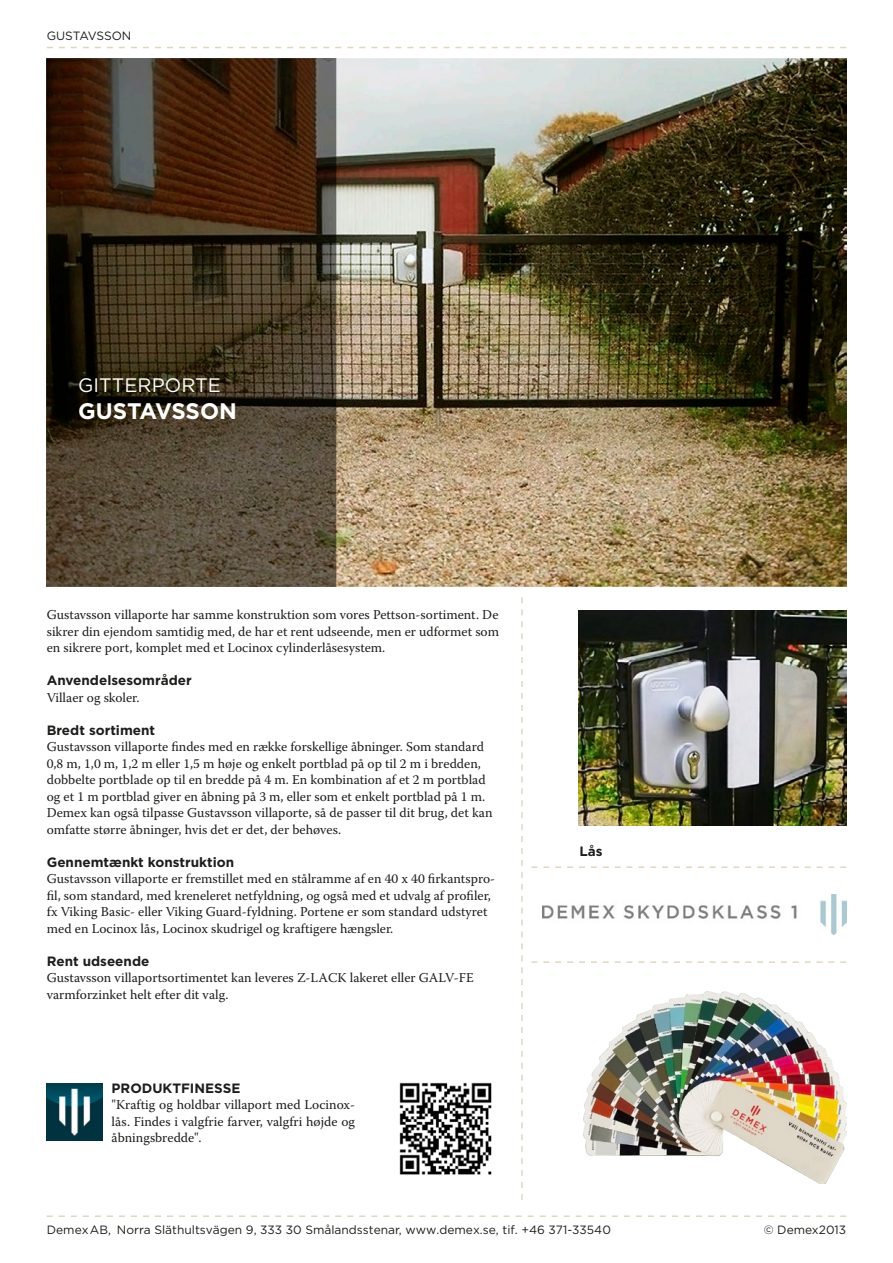
<style>
.page{position:relative;width:893px;height:1263px;background:#fff}
.page>*{position:absolute;margin:0;border:0;box-sizing:border-box;transform-origin:0 0}
.t1{font:700 22.5px "Gotham";color:#fff}
.t2{font:900 19.5px "Gotham";color:#fff}
.t3{font:13.5px/16.5px "Warnock Pro";color:#1d1d1b}
.t4{font:700 13.5px "Gotham";color:#1d1d1b}
.t5{font:900 12px "Gotham";color:#1d1d1b}
.s1{font-weight:400}
</style>
<div class="page">
<svg style="left:47px;top:47px;width:799px;height:1px"></svg>
<svg style="left:47px;top:1215px;width:799px;height:2px"></svg>
<img style="left:543px;top:895px;width:303px;height:40px">
<img style="left:584px;top:992px;width:262px;height:192px">
<svg style="left:521px;top:597px;width:2px;height:603px"></svg>
<svg style="left:531px;top:866px;width:315px;height:2px"></svg>
<svg style="left:531px;top:961px;width:315px;height:2px"></svg>
<img style="left:47px;top:1083px;width:56px;height:57px">
<img style="left:578px;top:611px;width:269px;height:214px">
<img style="left:47px;top:59px;width:799px;height:528px">
<img style="left:399px;top:1082px;width:93px;height:93px">
<p class="t5" style="left:47px;top:29px;width:86px">GUSTAVSSON</p>
<h2 class="t2" style="left:78px;top:374px;width:190px">STÄNGSELSYSTEM</h2>
<h1 class="t1" style="left:78px;top:398px;width:225px">POR UGAL GUARD</h1>
<h2 class="t2" style="left:78px;top:374px;width:144px">GITTERPORTE</h2>
<h1 class="t1" style="left:78px;top:398px;width:160px">GUSTAVSSON</h1>
<p class="t3" style="left:47px;top:606px;width:454px;text-align:justify">Gustavsson villaporte har samme konstruktion som vores Pettson-sortiment. De sikrer din ejendom samtidig med, de har et rent udseende, men er udformet som en sikrere port, komplet med et Locinox cylinderlåsesystem.</p>
<p class="t4" style="left:47px;top:672px;width:146px">Anvendelsesområder</p>
<p class="t3" style="left:47px;top:689px;width:94px">Villaer og skoler.</p>
<p class="t4" style="left:47px;top:722px;width:110px">Bredt sortiment</p>
<p class="t3" style="left:47px;top:738px;width:447px">Gustavsson villaporte findes med en række forskellige åbninger. Som standard 0,8 m, 1,0 m, 1,2 m eller 1,5 m høje og enkelt portblad på op til 2 m i bredden, dobbelte portblade op til en bredde på 4 m. En kombination af et 2 m portblad og et 1 m portblad giver en åbning på 3 m, eller som et enkelt portblad på 1 m.<br>Demex kan også tilpasse Gustavsson villaporte, så de passer til dit brug, det kan omfatte større åbninger, hvis det er det, der behøves.</p>
<p class="t4" style="left:47px;top:854px;width:189px">Gennemtænkt konstruktion</p>
<p class="t3" style="left:47px;top:870px;width:450px">Gustavsson villaporte er fremstillet med en stålramme af en 40 x 40 firkantspro&shy;fil, som standard, med kreneleret netfyldning, og også med et udvalg af profiler, fx Viking Basic- eller Viking Guard-fyldning. Portene er som standard udstyret med en Locinox lås, Locinox skudrigel og kraftigere hængsler.</p>
<p class="t4" style="left:47px;top:953px;width:104px">Rent udseende</p>
<p class="t3" style="left:47px;top:969px;width:428px">Gustavsson villaportsortimentet kan leveres Z-LACK lakeret eller GALV-FE varmforzinket helt efter dit valg.</p>
<p class="t4" style="left:112px;top:1080px;width:130px">PRODUKTFINESSE</p>
<p class="t3" style="left:112px;top:1096px;width:245px;text-align:justify">"Kraftig og holdbar villaport med Locinox&shy;lås. Findes i valgfrie farver, valgfri højde og åbningsbredde".</p>
<p class="t4" style="left:579px;top:844px;width:25px">Lås</p>
<p class="t5" style="left:47px;top:1223px;width:566px">Demex AB, <span class="s1">Norra Släthultsvägen 9, 333 30</span> Smålandsstenar, www.demex.se, tif. +46 371-33540</p>
<p class="t5" style="left:764px;top:1223px;width:84px">© Demex2013</p>
</div>
